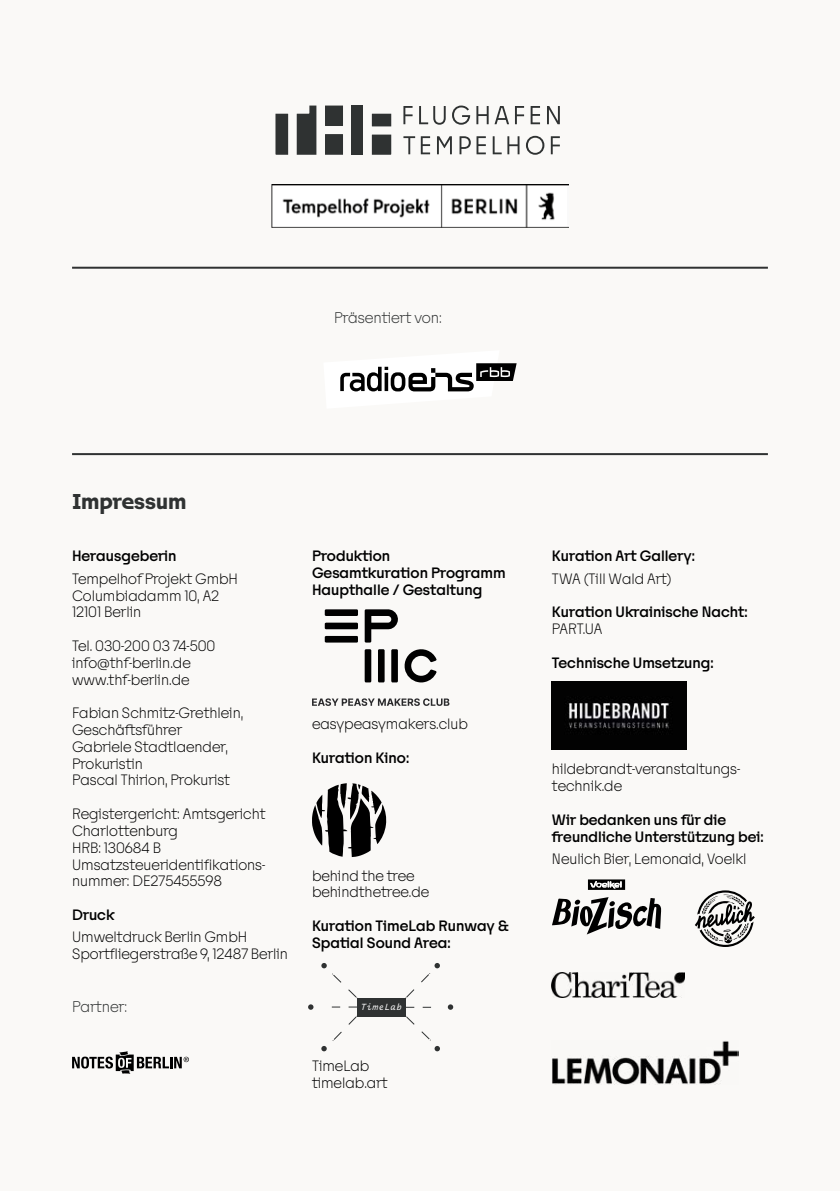
<style>
.page{position:relative;width:840px;height:1191px;background:#fff}
.page>*{position:absolute;margin:0;border:0;box-sizing:border-box;transform-origin:0 0}
.t1{font:700 20px "TRY Tosh B";color:#2f3232}
.t2{font:300 14.4px "TRY Tosh A";color:#2f3232}
.t3{font:300 14px/16.8px "TRY Tosh A";color:#000}
.t4{font:500 14px/16.8px "TRY Tosh A";color:#000}
.t5{font:italic 8.4px "Zeitung Mono Pro";color:#fff}
</style>
<div class="page">
<div style="left:0;top:0;width:839px;height:1191px;background:#faf9f7"></div>
<img style="left:551px;top:681px;width:135px;height:68px">
<svg style="left:695px;top:890px;width:59px;height:57px"></svg>
<img style="left:551px;top:972px;width:133px;height:26px">
<svg style="left:296px;top:106px;width:20px;height:49px"></svg>
<svg style="left:325px;top:134px;width:18px;height:21px"></svg>
<svg style="left:325px;top:106px;width:18px;height:20px"></svg>
<svg style="left:275px;top:114px;width:13px;height:41px"></svg>
<div style="left:351px;top:106px;width:12px;height:49px;background:#2f3232"></div>
<svg style="left:371px;top:114px;width:20px;height:12px"></svg>
<svg style="left:371px;top:135px;width:20px;height:20px"></svg>
<svg style="left:403px;top:106px;width:9px;height:18px"></svg>
<svg style="left:419px;top:106px;width:26px;height:19px"></svg>
<svg style="left:452px;top:106px;width:18px;height:19px"></svg>
<svg style="left:476px;top:106px;width:12px;height:18px"></svg>
<svg style="left:494px;top:106px;width:14px;height:18px"></svg>
<svg style="left:515px;top:106px;width:9px;height:18px"></svg>
<svg style="left:530px;top:106px;width:9px;height:18px"></svg>
<svg style="left:547px;top:106px;width:12px;height:18px"></svg>
<svg style="left:403px;top:136px;width:27px;height:18px"></svg>
<svg style="left:437px;top:136px;width:14px;height:18px"></svg>
<svg style="left:459px;top:136px;width:11px;height:18px"></svg>
<svg style="left:476px;top:136px;width:9px;height:18px"></svg>
<svg style="left:492px;top:136px;width:9px;height:18px"></svg>
<svg style="left:507px;top:136px;width:12px;height:18px"></svg>
<svg style="left:526px;top:136px;width:18px;height:19px"></svg>
<svg style="left:550px;top:136px;width:9px;height:18px"></svg>
<img style="left:271px;top:185px;width:297px;height:42px">
<svg style="left:72px;top:1051px;width:117px;height:22px"></svg>
<svg style="left:312px;top:698px;width:137px;height:8px"></svg>
<svg style="left:324px;top:636px;width:34px;height:6px"></svg>
<svg style="left:324px;top:622px;width:34px;height:7px"></svg>
<svg style="left:324px;top:609px;width:34px;height:7px"></svg>
<svg style="left:364px;top:609px;width:72px;height:73px"></svg>
<svg style="left:340px;top:363px;width:176px;height:29px"></svg>
<svg style="left:312px;top:783px;width:74px;height:74px"></svg>
<hr style="left:72px;top:267px;width:695px;height:2px;background:#2f3232">
<hr style="left:72px;top:453px;width:695px;height:2px;background:#2f3232">
<div style="left:357px;top:998px;width:48px;height:18px;background:#2f3232"></div>
<svg style="left:332px;top:973px;width:25px;height:25px"></svg>
<svg style="left:332px;top:1016px;width:25px;height:25px"></svg>
<svg style="left:331px;top:1006px;width:26px;height:1px"></svg>
<svg style="left:405px;top:1015px;width:26px;height:25px"></svg>
<svg style="left:405px;top:1007px;width:26px;height:1px"></svg>
<svg style="left:321px;top:1046px;width:5px;height:5px"></svg>
<svg style="left:308px;top:1004px;width:5px;height:5px"></svg>
<svg style="left:321px;top:963px;width:5px;height:5px"></svg>
<svg style="left:447px;top:1004px;width:6px;height:5px"></svg>
<svg style="left:405px;top:963px;width:34px;height:35px"></svg>
<svg style="left:434px;top:1046px;width:6px;height:5px"></svg>
<svg style="left:552px;top:897px;width:108px;height:37px"></svg>
<svg style="left:587px;top:879px;width:37px;height:11px"></svg>
<img style="left:552px;top:1041px;width:186px;height:43px">
<p class="t2" style="left:334px;top:309px;width:109px">Präsentiert von:</p>
<h1 class="t1" style="left:72px;top:490px;width:116px">Impressum</h1>
<p class="t4" style="left:72px;top:548px;width:106px">Herausgeberin</p>
<p class="t3" style="left:72px;top:570px;width:167px">Tempelhof Projekt GmbH<br>Columbiadamm 10, A2<br>12101 Berlin</p>
<p class="t3" style="left:72px;top:638px;width:145px">Tel. 030-200 03 74-500 info@thf-berlin.de www.thf-berlin.de</p>
<p class="t3" style="left:72px;top:705px;width:173px">Fabian Schmitz-Grethlein,<br>Geschäftsführer<br>Gabriele Stadtlaender,<br>Prokuristin<br>Pascal Thirion, Prokurist</p>
<p class="t3" style="left:72px;top:806px;width:195px">Registergericht: Amtsgericht<br>Charlottenburg<br>HRB: 130684 B<br>Umsatzsteueridentifikations&shy;nummer: DE275455598</p>
<p class="t4" style="left:72px;top:906px;width:44px">Druck</p>
<p class="t3" style="left:72px;top:929px;width:217px">Umweltdruck Berlin GmbH<br>Sportfliegerstraße 9, 12487 Berlin</p>
<p class="t4" style="left:312px;top:548px;width:195px">Produktion<br>Gesamtkuration Programm<br>Haupthalle / Gestaltung</p>
<p class="t3" style="left:312px;top:716px;width:157px">easypeasymakers.club</p>
<p class="t4" style="left:312px;top:750px;width:99px">Kuration Kino:</p>
<p class="t3" style="left:312px;top:867px;width:119px">behind the tree behindthetree.de</p>
<p class="t4" style="left:312px;top:918px;width:198px">Kuration TimeLab Runway &amp;<br>Spatial Sound Area:</p>
<p class="t2" style="left:72px;top:998px;width:56px">Partner:</p>
<p class="t5" style="left:360px;top:1000px;width:43px">TimeLab</p>
<p class="t3" style="left:312px;top:1058px;width:77px">TimeLab timelab.art</p>
<p class="t4" style="left:551px;top:548px;width:144px">Kuration Art Gallery:</p>
<p class="t3" style="left:551px;top:570px;width:121px">TWA (Till Wald Art)</p>
<p class="t4" style="left:551px;top:604px;width:197px">Kuration Ukrainische Nacht:</p>
<p class="t3" style="left:551px;top:621px;width:52px">PART.UA</p>
<p class="t4" style="left:551px;top:654px;width:163px">Technische Umsetzung:</p>
<p class="t3" style="left:551px;top:761px;width:190px">hildebrandt-veranstaltungs&shy;technik.de</p>
<p class="t4" style="left:551px;top:811px;width:213px">Wir bedanken uns für die freundliche Unterstützung bei:</p>
<p class="t3" style="left:551px;top:851px;width:196px">Neulich Bier, Lemonaid, Voelkl</p>
</div>
